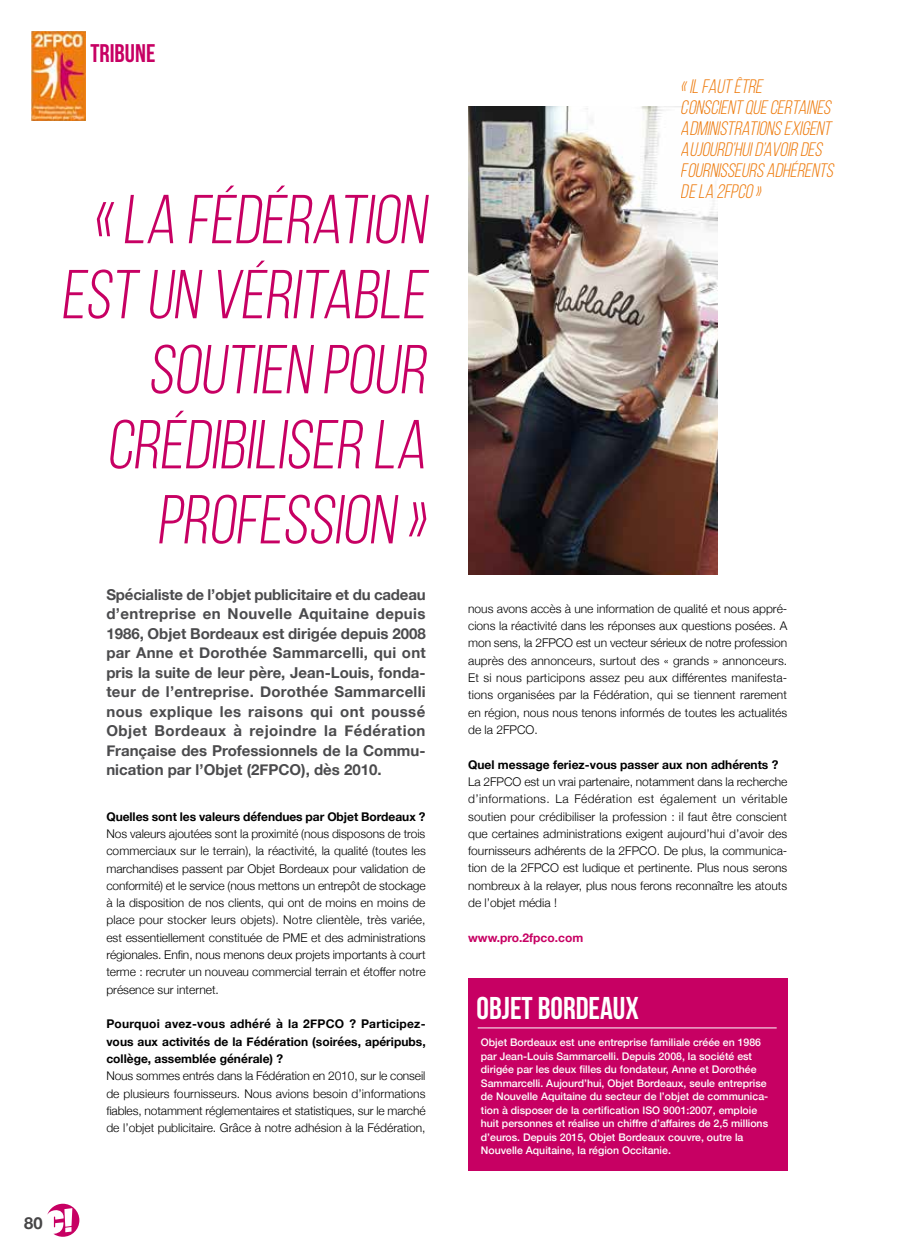
<style>
.page{position:relative;width:915px;height:1255px;background:#fff}
.page>*{position:absolute;margin:0;border:0;box-sizing:border-box;transform-origin:0 0}
.t1{font:69px/75px "Bebas Neue";color:#c70063;text-align:right}
.t2{font:31.5px "Bebas Neue";color:#fff}
.t3{font:25.5px "Bebas Neue";color:#c70063}
.t4{font:italic 19.5px/21px "Bebas Neue";color:#ee7d11}
.t5{font:700 16.5px "Helvetica Neue";color:#464546}
.t6{font:700 15px/19.5px "Helvetica Neue";color:#4b4b4d;text-align:justify}
.t7{font:300 12px/17.2px "Helvetica Neue";color:#000;text-align:justify}
.t8{font:700 12px/17.2px "Helvetica Neue";color:#000;text-align:justify}
.t9{font:700 12px "Helvetica Neue";color:#c70063}
.t10{font:500 10.5px/13.5px "Helvetica Neue";color:#fff}
</style>
<div class="page">
<svg style="left:47px;top:1203px;width:32px;height:33px"></svg>
<img style="left:32px;top:32px;width:53px;height:88px">
<div style="left:468px;top:978px;width:319px;height:192px;background:#c70063"></div>
<hr style="left:477px;top:1027px;width:299px;height:1px;background:#fff">
<img style="left:468px;top:106px;width:249px;height:468px">
<h3 class="t3" style="left:90px;top:39px;width:66px">TRIBUNE</h3>
<h1 class="t1" style="left:61px;top:181px;width:375px">« LA FÉDÉRATION<br>EST UN VÉRITABLE<br>SOUTIEN POUR<br>CRÉDIBILISER LA<br>PROFESSION »</h1>
<p class="t6" style="left:106px;top:585px;width:321px">Spécialiste de l’objet publicitaire et du cadeau d’entreprise en Nouvelle Aquitaine depuis 1986, Objet Bordeaux est dirigée depuis 2008 par Anne et Dorothée Sammarcelli, qui ont pris la suite de leur père, Jean-Louis, fonda&shy;teur de l’entreprise. Dorothée Sammarcelli nous explique les raisons qui ont poussé Objet Bordeaux à rejoindre la Fédération Française des Professionnels de la Commu&shy;nication par l’Objet (2FPCO), dès 2010.</p>
<p class="t8" style="left:106px;top:808px;width:320px">Quelles sont les valeurs défendues par Objet Bordeaux ?</p>
<p class="t7" style="left:106px;top:824px;width:321px">Nos valeurs ajoutées sont la proximité (nous disposons de trois commerciaux sur le terrain), la réactivité, la qualité (toutes les marchandises passent par Objet Bordeaux pour validation de conformité) et le service (nous mettons un entrepôt de stockage à la disposition de nos clients, qui ont de moins en moins de place pour stocker leurs objets). Notre clientèle, très variée, est essentiellement constituée de PME et des administrations régionales. Enfin, nous menons deux projets importants à court terme : recruter un nouveau commercial terrain et étoffer notre présence sur internet.</p>
<p class="t8" style="left:106px;top:1015px;width:321px">Pourquoi avez-vous adhéré à la 2FPCO ? Participez&shy;vous aux activités de la Fédération (soirées, apéripubs, collège, assemblée générale) ?</p>
<p class="t7" style="left:106px;top:1066px;width:321px">Nous sommes entrés dans la Fédération en 2010, sur le conseil de plusieurs fournisseurs. Nous avions besoin d’informations fiables, notamment réglementaires et statistiques, sur le marché de l’objet publicitaire. Grâce à notre adhésion à la Fédération,</p>
<h3 class="t5" style="left:24px;top:1209px;width:20px">80</h3>
<h3 class="t4" style="left:680px;top:76px;width:158px">«ILFAUTÊTRE<br>CONSCIENTQUECERTAINES<br>ADMINISTRATIONSEXIGENT<br>AUJOURD’HUID’AVOIR DES<br>FOURNISSEURSADHÉRENTS<br>DELA 2FPCO»</h3>
<p class="t7" style="left:468px;top:599px;width:320px">nous avons accès à une information de qualité et nous appré&shy;cions la réactivité dans les réponses aux questions posées. A mon sens, la 2FPCO est un vecteur sérieux de notre profession auprès des annonceurs, surtout des « grands » annonceurs.<br>Et si nous participons assez peu aux différentes manifesta&shy;tions organisées par la Fédération, qui se tiennent rarement en région, nous nous tenons informés de toutes les actualités de la 2FPCO.</p>
<p class="t8" style="left:468px;top:756px;width:312px">Quel message feriez-vous passer aux non adhérents ?</p>
<p class="t7" style="left:468px;top:772px;width:321px">La 2FPCO est un vrai partenaire, notamment dans la recherche d’informations. La Fédération est également un véritable soutien pour crédibiliser la profession : il faut être conscient que certaines administrations exigent aujourd’hui d’avoir des fournisseurs adhérents de la 2FPCO. De plus, la communica&shy;tion de la 2FPCO est ludique et pertinente. Plus nous serons nombreux à la relayer, plus nous ferons reconnaître les atouts de l’objet média !</p>
<p class="t9" style="left:468px;top:928px;width:117px">www.pro.2fpco.com</p>
<h2 class="t2" style="left:476px;top:990px;width:164px">OBJET BORDEAUX</h2>
<p class="t10" style="left:480px;top:1034px;width:289px">Objet Bordeaux est une entreprise familiale créée en 1986 par Jean-Louis Sammarcelli. Depuis 2008, la société est dirigée par les deux filles du fondateur, Anne et Dorothée Sammarcelli. Aujourd’hui, Objet Bordeaux, seule entreprise de Nouvelle Aquitaine du secteur de l’objet de communica&shy;tion à disposer de la certification ISO 9001:2007, emploie huit personnes et réalise un chiffre d’affaires de 2,5 millions d’euros. Depuis 2015, Objet Bordeaux couvre, outre la Nouvelle Aquitaine, la région Occitanie.</p>
</div>
